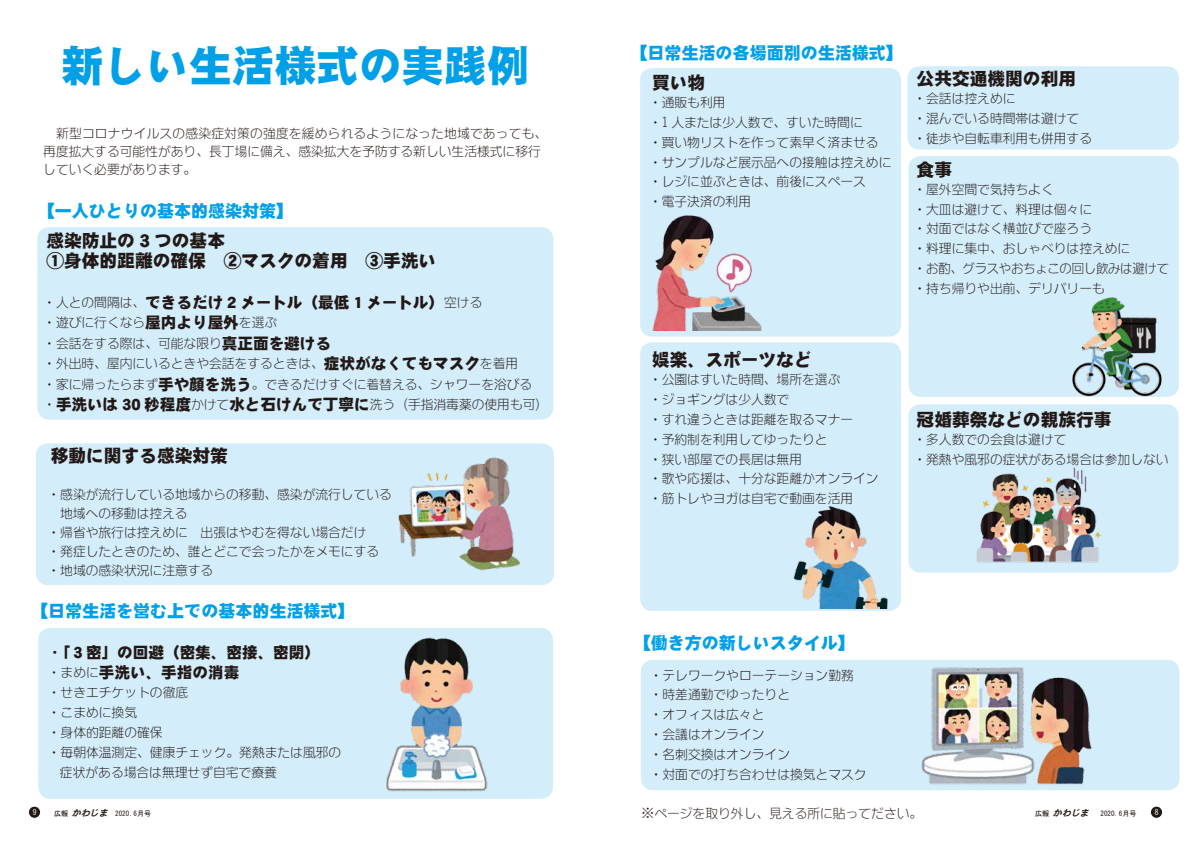
<style>
.page{position:relative;width:1191px;height:842px;background:#fff}
.page>*{position:absolute;margin:0;border:0;box-sizing:border-box;transform-origin:0 0}
.t1{font:42.5px "DF Gothic EB WINP RKSJ H";color:#00a0e9}
.t2{font:17.7px/20.6px "DF Gothic EB WINP RKSJ H";color:#221815}
.t3{font:17px "DF Gothic EB WINP RKSJ H";color:#00a0e9}
.t4{font:15.6px/19.8px "DF Gothic EB WINP RKSJ H";color:#221815}
.t5{font:12.8px/19.8px "DFUD Gothic W2 WIN RKSJ H";color:#221815}
.t6{font:italic 8.9px "DFHS Gothic W7 WIN RKSJ H";color:#221815}
.t7{font:8.5px "DFHS Gothic W3 WIN RKSJ H";color:#fff}
.t8{font:7.1px "MS Gothic";color:#221815}
.t9{font:7.1px "DFHS Gothic W5 WIN RKSJ H";color:#221815}
.s1{font-family:"DF Gothic EB WINP RKSJ H";font-size:15.6px}
.s2{font-family:"DFUD Gothic W2 WIN RKSJ H";font-size:12.8px}
</style>
<div class="page">
<div style="left:908px;top:404px;width:270px;height:169px;background:#d3edfb;border-radius:12px"></div>
<div style="left:908px;top:156px;width:271px;height:241px;background:#d3edfb;border-radius:12px"></div>
<div style="left:907px;top:66px;width:272px;height:84px;background:#d3edfb;border-radius:12px"></div>
<div style="left:640px;top:342px;width:261px;height:269px;background:#d3edfb;border-radius:12px"></div>
<div style="left:36px;top:443px;width:518px;height:142px;background:#d3edfb;border-radius:12px"></div>
<div style="left:38px;top:628px;width:515px;height:171px;background:#d3edfb;border-radius:12px"></div>
<div style="left:37px;top:227px;width:516px;height:193px;background:#d3edfb;border-radius:12px"></div>
<img style="left:386px;top:637px;width:102px;height:155px">
<img style="left:398px;top:457px;width:122px;height:114px">
<div style="left:640px;top:68px;width:261px;height:269px;background:#d3edfb;border-radius:12px"></div>
<div style="left:641px;top:660px;width:538px;height:130px;background:#d3edfb;border-radius:12px"></div>
<img style="left:1072px;top:297px;width:90px;height:100px">
<img style="left:793px;top:507px;width:95px;height:102px">
<img style="left:920px;top:667px;width:172px;height:124px">
<img style="left:652px;top:215px;width:110px;height:116px">
<img style="left:974px;top:467px;width:127px;height:106px">
<div style="left:1150px;top:806px;width:12px;height:12px;background:#221815;border-radius:50%"></div>
<div style="left:1150px;top:806px;width:13px;height:13px;border:1px solid #fff;border-radius:50%"></div>
<div style="left:28px;top:806px;width:13px;height:12px;background:#221815;border-radius:50%"></div>
<div style="left:28px;top:806px;width:13px;height:13px;border:1px solid #fff;border-radius:50%"></div>
<h1 class="t1" style="left:61px;top:45px;width:469px">新しい生活様式の実践例</h1>
<p class="t5" style="left:43px;top:125px;width:505px;line-height:17.7px">　新型コロナウイルスの感染症対策の強度を緩められるようになった地域であっても、再度拡大する可能性があり、長丁場に備え、感染拡大を予防する新しい生活様式に移行していく必要があります。</p>
<h3 class="t3" style="left:38px;top:203px;width:257px">【一人ひとりの基本的感染対策【</h3>
<h2 class="t2" style="left:46px;top:230px;width:391px">感染防止の 3 つの基本<br>①身体的距離の確保　②マスクの着用　③手洗い</h2>
<p class="t4" style="left:145px;top:292px;width:300px">できるだけ 2 メートル（最低 1 メートル）</p>
<p class="t5" style="left:43px;top:291px;width:235px;line-height:20.5px">・人との間隔は、<br>・遊びに行くなら<span class="s1">屋内より屋外</span>を選ぶ</p>
<p class="t4" style="left:158px;top:333px;width:174px"><span class="s2">可能な限り</span>真正面を避ける</p>
<p class="t5" style="left:43px;top:333px;width:116px">・会話をする際は、</p>
<p class="t5" style="left:444px;top:292px;width:40px">空ける</p>
<p class="t4" style="left:324px;top:354px;width:196px">症状がなくてもマスク<span class="s2">を着用</span></p>
<p class="t5" style="left:43px;top:353px;width:282px">・外出時、屋内にいるときや会話をするときは、</p>
<p class="t5" style="left:43px;top:374px;width:490px">・家に帰ったらまず<span class="s1">手や顔を洗う</span>。できるだけすぐに着替える、シャワーを浴びる</p>
<p class="t5" style="left:395px;top:395px;width:155px">（手指消毒薬の使用も可(</p>
<p class="t4" style="left:56px;top:395px;width:341px">手洗いは 30 秒程度<span class="s2">かけて</span>水と石けんで丁寧に<span class="s2">洗う</span></p>
<p class="t5" style="left:43px;top:395px;width:14px">・</p>
<h2 class="t2" style="left:51px;top:445px;width:179px">移動に関する感染対策</h2>
<p class="t5" style="left:60px;top:484px;width:333px;line-height:19.1px;text-indent:-13px">・感染が流行している地域からの移動、感染が流行している地域への移動は控える</p>
<p class="t5" style="left:47px;top:503px;width:333px;line-height:19.1px">　<br>・帰省や旅行は控えめに　出張はやむを得ない場合だけ・発症したときのため、誰とどこで会ったかをメモにする・地域の感染状況に注意する</p>
<h3 class="t3" style="left:31px;top:602px;width:325px">【日常生活を営む上での基本的生活様式【</h3>
<p class="t7" style="left:32px;top:808px;width:6px">9</p>
<p class="t4" style="left:146px;top:643px;width:176px;text-indent:-99px">・「３密」の回避（密集、密接、密閉(、手指の消毒</p>
<p class="t5" style="left:48px;top:662px;width:99px">・まめに<span class="s1">手洗い</span></p>
<p class="t5" style="left:48px;top:682px;width:142px">・せきエチケットの徹底</p>
<p class="t5" style="left:48px;top:702px;width:91px">・こまめに換気</p>
<p class="t5" style="left:48px;top:722px;width:116px">・身体的距離の確保</p>
<p class="t5" style="left:48px;top:742px;width:295px">・毎朝体温測定、健康チェック。発熱または風邪の</p>
<p class="t5" style="left:60px;top:762px;width:218px">症状がある場合は無理せず自宅で療養</p>
<p class="t5" style="left:51px;top:762px;width:14px">　</p>
<p class="t6" style="left:72px;top:808px;width:40px">かわじま</p>
<p class="t9" style="left:54px;top:809px;width:16px">広報</p>
<p class="t8" style="left:115px;top:809px;width:38px">2020．6月号</p>
<h3 class="t3" style="left:630px;top:45px;width:274px">【日常生活の各場面別の生活様式【</h3>
<h2 class="t2" style="left:652px;top:72px;width:55px">買い物</h2>
<p class="t5" style="left:649px;top:92px;width:244px">・通販も利用<br>・1 人または少人数で、すいた時間に<br>・買い物リストを作って素早く済ませる・サンプルなど展示品への接触は控えめに・レジに並ぶときは、前後にスペース<br>・電子決済の利用</p>
<h2 class="t2" style="left:652px;top:349px;width:161px">娯楽、スポーツなど</h2>
<p class="t5" style="left:649px;top:369px;width:231px">・公園はすいた時間、場所を選ぶ<br>・ジョギングは少人数で<br>・すれ違うときは距離を取るマナー<br>・予約制を利用してゆったりと<br>・狭い部屋での長居は無用<br>・歌や応援は、十分な距離かオンライン・筋トレやヨガは自宅で動画を活用</p>
<h2 class="t2" style="left:916px;top:68px;width:161px">公共交通機関の利用</h2>
<p class="t5" style="left:913px;top:88px;width:180px">・会話は控えめに<br>・混んでいる時間帯は避けて・徒歩や自転車利用も併用する</p>
<h2 class="t2" style="left:916px;top:159px;width:37px">食事</h2>
<p class="t5" style="left:913px;top:179px;width:257px">・屋外空間で気持ちよく<br>・大皿は避けて、料理は個々に<br>・対面ではなく横並びで座ろう<br>・料理に集中、おしゃべりは控えめに<br>・お酌、グラスやおちょこの回し飲みは避けて・持ち帰りや出前、デリバリーも</p>
<h2 class="t2" style="left:916px;top:410px;width:196px">冠婚葬祭などの親族行事</h2>
<p class="t5" style="left:913px;top:430px;width:257px">・多人数での会食は避けて<br>・発熱や風邪の症状がある場合は参加しない</p>
<h3 class="t3" style="left:634px;top:634px;width:223px">【働き方の新しいスタイル【</h3>
<p class="t5" style="left:649px;top:665px;width:218px">・テレワークやローテーション勤務・時差通勤でゆったりと<br>・オフィスは広々と<br>・会議はオンライン<br>・名刺交換はオンライン<br>・対面での打ち合わせは換気とマスク</p>
<p class="t5" style="left:641px;top:803px;width:282px">※ページを取り外し、見える所に貼ってださい。</p>
<p class="t6" style="left:1052px;top:808px;width:40px">かわじま</p>
<p class="t9" style="left:1035px;top:809px;width:16px">広報</p>
<p class="t8" style="left:1100px;top:809px;width:38px">2020．6月号</p>
<p class="t7" style="left:1154px;top:808px;width:6px">8</p>
</div>
